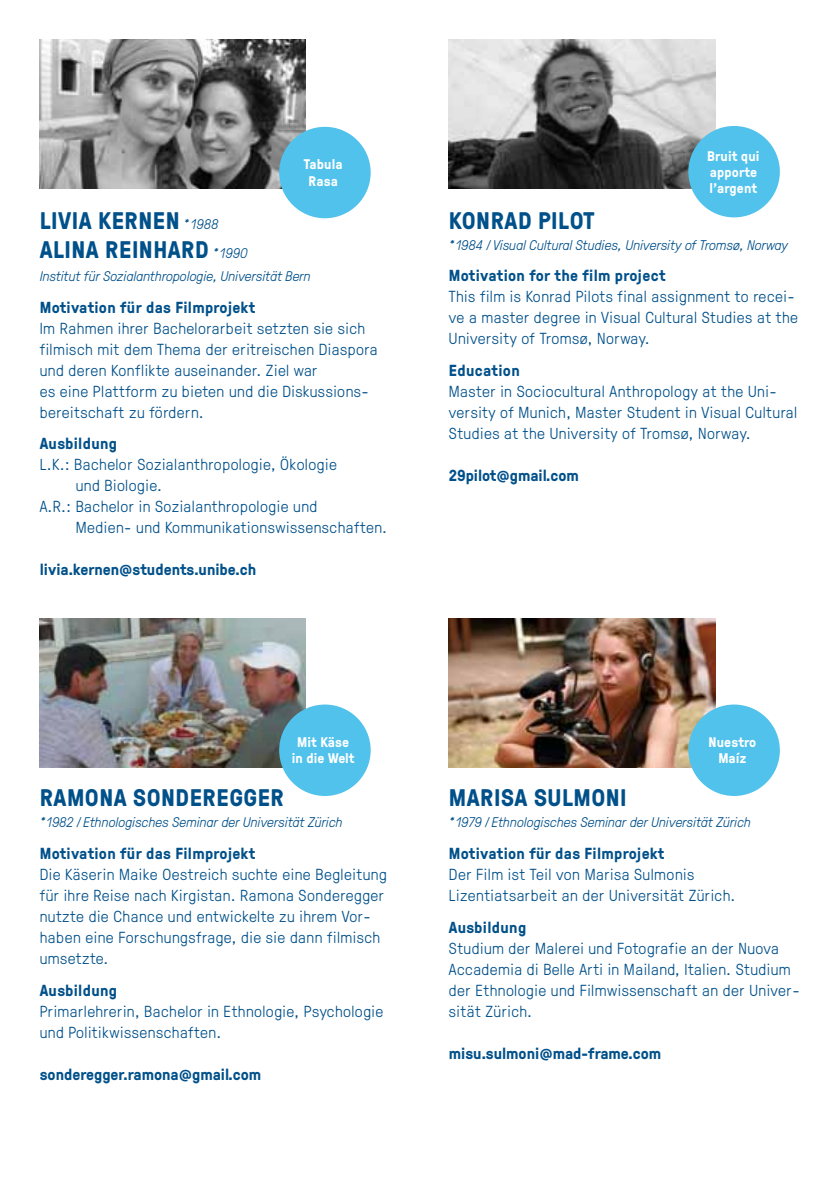
<style>
.page{position:relative;width:840px;height:1191px;background:#fff}
.page>*{position:absolute;margin:0;border:0;box-sizing:border-box;transform-origin:0 0}
.t1{font:700 24px/28.8px "GT Pressura";letter-spacing:.02em;color:#00508a}
.t2{font:300 16px/21px "GT Pressura";letter-spacing:.03em;color:#00508a}
.t3{font:700 16px "GT Pressura";letter-spacing:.02em;color:#00508a}
.t4{font:700 16px "GT Pressura";color:#00508a}
.t5{font:italic 300 14px "GT Pressura";letter-spacing:.01em;color:#00508a}
.t6{font:700 14px/16px "GT Pressura";letter-spacing:.01em;color:#fff;text-align:center}
.s1{font-weight:300;font-style:italic;font-size:14px}
</style>
<div class="page">
<img style="left:40px;top:40px;width:266px;height:148px">
<img style="left:448px;top:40px;width:266px;height:148px">
<img style="left:40px;top:618px;width:266px;height:149px">
<div style="left:279px;top:127px;width:91px;height:91px;background:#50c2ec;border-radius:50%"></div>
<div style="left:688px;top:126px;width:91px;height:91px;background:#50c2ec;border-radius:50%"></div>
<div style="left:279px;top:704px;width:91px;height:92px;background:#50c2ec;border-radius:50%"></div>
<img style="left:448px;top:618px;width:266px;height:149px">
<div style="left:688px;top:704px;width:91px;height:92px;background:#50c2ec;border-radius:50%"></div>
<p class="t6" style="left:303px;top:156px;width:40px">Tabula<br>Rasa</p>
<p class="t6" style="left:706px;top:147px;width:54px;text-align:left">Bruit qui apporte l’argent</p>
<h1 class="t1" style="left:40px;top:205px;width:209px">Livia Kernen <span class="s1">*1988<br></span>Alina Reinhard <span class="s1">*1990</span></h1>
<p class="t5" style="left:40px;top:266px;width:272px">Institut für Sozialanthropologie, Universität Bern</p>
<p class="t3" style="left:40px;top:295px;width:217px">Motivation für das Filmprojekt</p>
<p class="t2" style="left:40px;top:317px;width:339px">Im Rahmen ihrer Bachelorarbeit setzten sie sich filmisch mit dem Thema der eritreischen Diaspora und deren Konflikte auseinander. Ziel war<br>es eine Plattform zu bieten und die Diskussions&shy;bereitschaft zu fördern.</p>
<p class="t3" style="left:40px;top:432px;width:79px">Ausbildung</p>
<p class="t2" style="left:40px;top:453px;width:298px">L.K.: Bachelor Sozialanthropologie, Ökologie</p>
<p class="t2" style="left:76px;top:474px;width:88px">und Biologie.</p>
<p class="t2" style="left:40px;top:495px;width:279px">A.R.: Bachelor in Sozialanthropologie und</p>
<p class="t2" style="left:76px;top:516px;width:312px">Medien- und Kommunikationswissenschaften.</p>
<p class="t4" style="left:40px;top:558px;width:218px">livia.kernen@students.unibe.ch</p>
<h1 class="t1" style="left:448px;top:205px;width:147px">Konrad Pilot</h1>
<p class="t5" style="left:448px;top:235px;width:340px">*1984 /Visual Cultural Studies, University of Tromsø, Norway</p>
<p class="t3" style="left:448px;top:264px;width:218px">Motivation for the film project</p>
<p class="t2" style="left:448px;top:285px;width:350px">This film is Konrad Pilots final assignment to recei&shy;ve a master degree in Visual Cultural Studies at the<br>University of Tromsø, Norway.</p>
<p class="t3" style="left:448px;top:358px;width:72px">Education</p>
<p class="t2" style="left:448px;top:380px;width:349px">Master in Sociocultural Anthropology at the Uni&shy;versity of Munich, Master Student in Visual Cultural<br>Studies at the University of Tromsø, Norway.</p>
<p class="t4" style="left:448px;top:463px;width:131px">29pilot@gmail.com</p>
<p class="t6" style="left:291px;top:734px;width:64px">Mit Käse in die Welt</p>
<h1 class="t1" style="left:40px;top:782px;width:246px">Ramona Sonderegger</h1>
<p class="t5" style="left:40px;top:812px;width:304px">*1982 /Ethnologisches Seminar der Universität Zürich</p>
<p class="t3" style="left:40px;top:841px;width:217px">Motivation für das Filmprojekt</p>
<p class="t2" style="left:40px;top:863px;width:348px">Die Käserin Maike Oestreich suchte eine Begleitung für ihre Reise nach Kirgistan. Ramona Sonderegger nutzte die Chance und entwickelte zu ihrem Vor&shy;haben eine Forschungsfrage, die sie dann filmisch umsetzte.</p>
<p class="t3" style="left:40px;top:978px;width:79px">Ausbildung</p>
<p class="t2" style="left:40px;top:999px;width:345px">Primarlehrerin, Bachelor in Ethnologie, Psychologie und Politikwissenschaften.</p>
<p class="t3" style="left:40px;top:1062px;width:223px">sonderegger.ramona@gmail.com</p>
<p class="t6" style="left:708px;top:734px;width:49px">Nuestro<br>Maíz</p>
<h1 class="t1" style="left:448px;top:782px;width:179px">Marisa Sulmoni</h1>
<p class="t5" style="left:448px;top:812px;width:303px">*1979 /Ethnologisches Seminar der Universität Zürich</p>
<p class="t3" style="left:448px;top:841px;width:217px">Motivation für das Filmprojekt</p>
<p class="t2" style="left:448px;top:863px;width:288px">Der Film ist Teil von Marisa Sulmonis<br>Lizentiatsarbeit an der Universität Zürich.</p>
<p class="t3" style="left:448px;top:915px;width:79px">Ausbildung</p>
<p class="t2" style="left:448px;top:936px;width:352px">Studium der Malerei und Fotografie an der Nuova Accademia di Belle Arti in Mailand, Italien. Studium der Ethnologie und Filmwissenschaft an der Univer&shy;sität Zürich.</p>
<p class="t3" style="left:448px;top:1041px;width:214px">misu.sulmoni@mad-frame.com</p>
</div>
